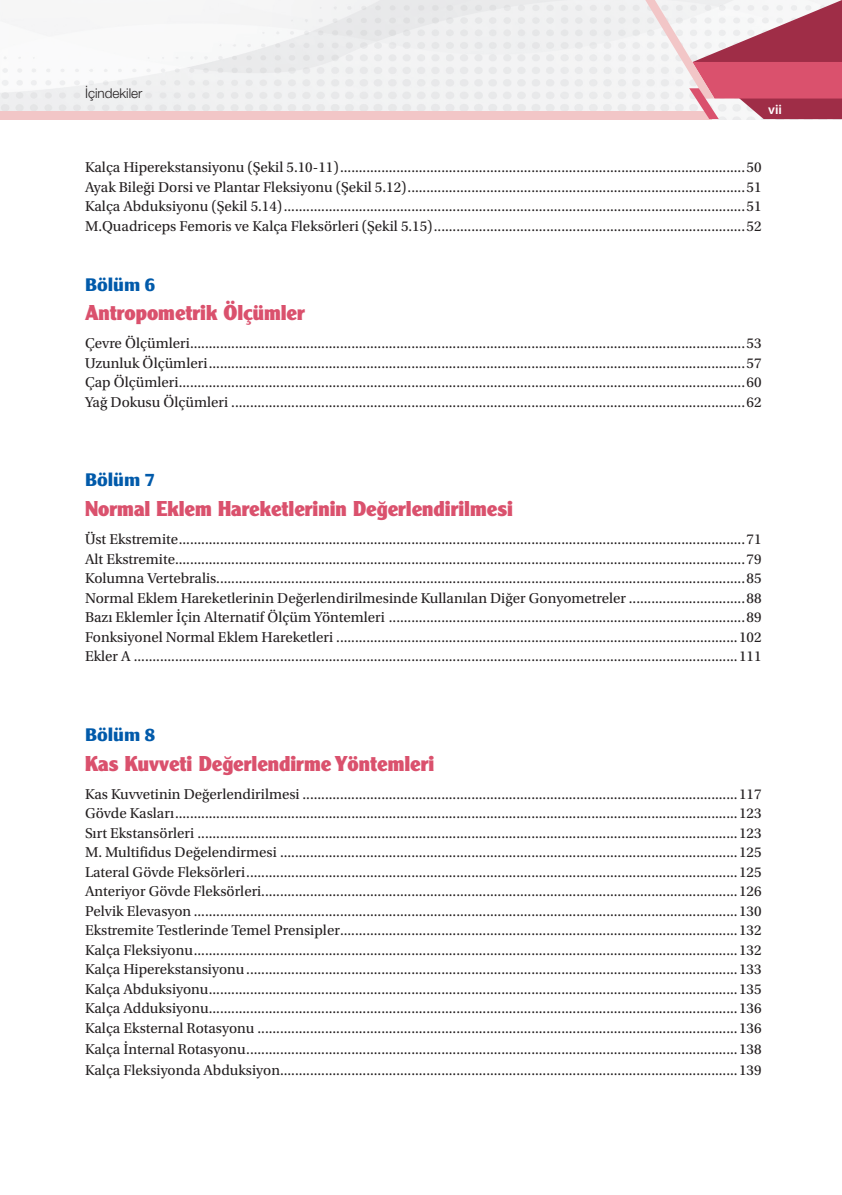
<style>
.page{position:relative;width:842px;height:1195px;background:#fff}
.page>*{position:absolute;margin:0;border:0;box-sizing:border-box;transform-origin:0 0}
.t1{font:900 21px "Clearface BD";color:#da516d}
.t2{font:800 18px "Taxon";color:#015aaa}
.t3{font:15px/19.5px "Utopia Std";color:#231f20;text-align:justify}
.t4{font:300 13.5px "Helvetica Neu";color:#231f20}
.t5{font:600 13.5px "Myriad Pro";color:#fff}
</style>
<div class="page">
<img style="left:0;top:0;width:645px;height:111px">
<div style="left:0;top:111px;width:711px;height:8px;background:#f2c6c7"></div>
<svg style="left:645px;top:0;width:197px;height:119px"></svg>
<p class="t4" style="left:85px;top:85px;width:59px">İçindekiler</p>
<p class="t5" style="left:768px;top:101px;width:15px">vii</p>
<p class="t3" style="left:85px;top:158px;width:678px">Kalça Hiperekstansiyonu (Şekil 5.10-11)............................................................................................................50<br>Ayak Bileği Dorsi ve Plantar Fleksiyonu (Şekil 5.12)..........................................................................................51<br>Kalça Abduksiyonu (Şekil 5.14)...........................................................................................................................51<br>M.Quadriceps Femoris ve Kalça Fleksörleri (Şekil 5.15)...................................................................................52</p>
<p class="t2" style="left:85px;top:273px;width:72px">Bölüm 6</p>
<h1 class="t1" style="left:85px;top:300px;width:221px">Antropometrik Ölçümler</h1>
<p class="t3" style="left:85px;top:334px;width:678px">Çevre Ölçümleri....................................................................................................................................................53<br>Uzunluk Ölçümleri...............................................................................................................................................57<br>Çap Ölçümleri.......................................................................................................................................................60<br>Yağ Dokusu Ölçümleri .........................................................................................................................................62</p>
<p class="t2" style="left:85px;top:468px;width:72px">Bölüm 7</p>
<h1 class="t1" style="left:85px;top:496px;width:429px">Normal Eklem Hareketlerinin Değerlendirilmesi</h1>
<p class="t3" style="left:85px;top:530px;width:678px">Üst Ekstremite.......................................................................................................................................................71<br>Alt Ekstremite........................................................................................................................................................79<br>Kolumna Vertebralis.............................................................................................................................................85<br>Normal Eklem Hareketlerinin Değerlendirilmesinde Kullanılan Diğer Gonyometreler ...............................88<br>Bazı Eklemler İçin Alternatif Ölçüm Yöntemleri ...............................................................................................89<br>Fonksiyonel Normal Eklem Hareketleri ...........................................................................................................102<br>Ekler A .................................................................................................................................................................111</p>
<p class="t2" style="left:85px;top:723px;width:72px">Bölüm 8</p>
<h1 class="t1" style="left:85px;top:750px;width:351px">Kas Kuvveti Değerlendirme Yöntemleri</h1>
<p class="t3" style="left:85px;top:784px;width:678px">Kas Kuvvetinin Değerlendirilmesi ....................................................................................................................117<br>Gövde Kasları......................................................................................................................................................123<br>Sırt Ekstansörleri ................................................................................................................................................123<br>M. Multifidus Değelendirmesi ..........................................................................................................................125<br>Lateral Gövde Fleksörleri...................................................................................................................................125<br>Anteriyor Gövde Fleksörleri...............................................................................................................................126<br>Pelvik Elevasyon .................................................................................................................................................130<br>Ekstremite Testlerinde Temel Prensipler..........................................................................................................132<br>Kalça Fleksiyonu.................................................................................................................................................132<br>Kalça Hiperekstansiyonu...................................................................................................................................133<br>Kalça Abduksiyonu.............................................................................................................................................135<br>Kalça Adduksiyonu.............................................................................................................................................136<br>Kalça Eksternal Rotasyonu ................................................................................................................................136</p>
<p class="t3" style="left:85px;top:1038px;width:678px;line-height:21px">Kalça İnternal Rotasyonu...................................................................................................................................138<br>Kalça Fleksiyonda Abduksiyon..........................................................................................................................139</p>
</div>
